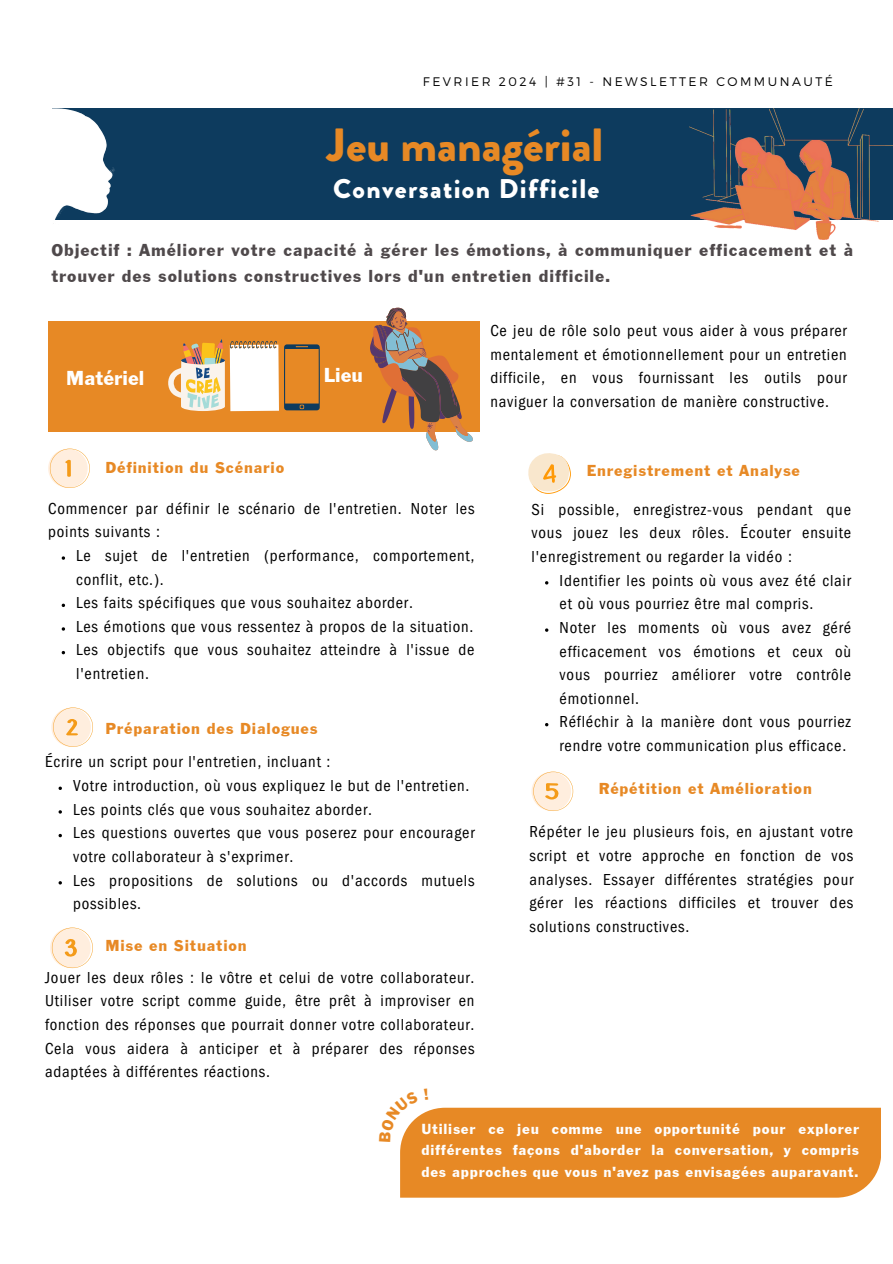
<style>
.page{position:relative;width:893px;height:1264px;background:#fff}
.page>*{position:absolute;margin:0;border:0;box-sizing:border-box;transform-origin:0 0}
.t1{font:900 46.5px "Brandon Grotesque";color:#e78925}
.t2{font:900 27px "Brandon Grotesque";letter-spacing:.05em;color:#fff}
.t3{font:21px "Franklin Gothic";color:#fff}
.t4{font:18px/25.8px "Franklin Gothic";letter-spacing:.05em;color:#4f494b}
.t5{font:condensed 16.5px/23.7px "ITC Franklin Gothic Std";letter-spacing:.05em;color:#000}
.t6{font:16.5px "Franklin Gothic";letter-spacing:.05em;color:#e78925}
.t7{font:15.15px/21.8px "Franklin Gothic";letter-spacing:.05em;color:#fefefe;text-align:justify}
.t8{font:300 12.3px "Montserrat";letter-spacing:.2em;color:#000}
</style>
<div class="page">
<div style="left:51px;top:108px;width:841px;height:112px;background:#0d3b5e"></div>
<img style="left:52px;top:108px;width:63px;height:112px">
<img style="left:689px;top:109px;width:203px;height:130px">
<div style="left:48px;top:321px;width:432px;height:111px;background:#e78925"></div>
<svg style="left:370px;top:308px;width:103px;height:142px"></svg>
<svg style="left:51px;top:707px;width:42px;height:40px"></svg>
<svg style="left:48px;top:448px;width:42px;height:40px"></svg>
<svg style="left:50px;top:927px;width:43px;height:41px"></svg>
<svg style="left:531px;top:771px;width:42px;height:40px"></svg>
<svg style="left:168px;top:339px;width:152px;height:73px"></svg>
<svg style="left:528px;top:453px;width:43px;height:41px"></svg>
<svg style="left:62px;top:603px;width:3px;height:4px"></svg>
<svg style="left:545px;top:628px;width:3px;height:4px"></svg>
<div style="left:400px;top:1107px;width:480px;height:90px;background:#e78925"></div>
<p class="t8" style="left:423px;top:73px;width:411px">FEVRIER 2024 | #31 - NEWSLETTER COMMUNAUTÉ</p>
<p class="t1" style="left:326px;top:113px;width:278px">Jeu managérial</p>
<h2 class="t2" style="left:333px;top:169px;width:268px">Conversation Difficile</h2>
<h1 class="t4" style="left:51px;top:238px;width:803px">Objectif : Améliorer votre capacité à gérer les émotions, à communiquer efficacement et à trouver des solutions constructives lors d'un entretien difficile.</h1>
<p class="t3" style="left:66px;top:370px;width:79px">Matériel</p>
<h5 class="t3" style="left:324px;top:368px;width:41px">Lieu</h5>
<p class="t5" style="left:490px;top:321px;width:358px;text-align:justify">Ce jeu de rôle solo peut vous aider à vous préparer mentalement et émotionnellement pour un entretien difficile, en vous fournissant les outils pour naviguer la conversation de manière constructive.</p>
<h3 class="t6" style="left:105px;top:462px;width:180px">Définition du Scénario</h3>
<p class="t5" style="left:48px;top:498px;width:428px">Commencer par définir le scénario de l'entretien. Noter les points suivants :</p>
<p class="t5" style="left:76px;top:546px;width:400px">Le sujet de l'entretien (performance, comportement, conflit, etc.).</p>
<p class="t5" style="left:76px;top:593px;width:338px">Les faits spécifiques que vous souhaitez aborder.</p>
<h3 class="t5" style="left:76px;top:617px;width:399px">Les émotions que vous ressentez à propos de la situation.</h3>
<h5 class="t5" style="left:76px;top:640px;width:400px">Les objectifs que vous souhaitez atteindre à l'issue de l'entretien.</h5>
<p class="t6" style="left:105px;top:722px;width:214px">Préparation des Dialogues</p>
<p class="t5" style="left:45px;top:752px;width:287px">Écrire un script pour l'entretien, incluant :</p>
<p class="t5" style="left:73px;top:776px;width:398px">Votre introduction, où vous expliquez le but de l'entretien.</p>
<h5 class="t5" style="left:73px;top:799px;width:300px">Les points clés que vous souhaitez aborder.</h5>
<h5 class="t5" style="left:73px;top:823px;width:403px">Les questions ouvertes que vous poserez pour encourager votre collaborateur à s'exprimer.</h5>
<h5 class="t5" style="left:73px;top:870px;width:403px">Les propositions de solutions ou d'accords mutuels possibles.</h5>
<p class="t6" style="left:105px;top:939px;width:143px">Mise en Situation</p>
<p class="t5" style="left:45px;top:967px;width:431px;text-align:justify">Jouer les deux rôles : le vôtre et celui de votre collaborateur.<br>Utiliser votre script comme guide, être prêt à improviser en fonction des réponses que pourrait donner votre collaborateur.<br>Cela vous aidera à anticiper et à préparer des réponses adaptées à différentes réactions.</p>
<p class="t6" style="left:586px;top:464px;width:215px">Enregistrement et Analyse</p>
<p class="t5" style="left:531px;top:500px;width:321px;text-align:justify">Si possible, enregistrez-vous pendant que vous jouez les deux rôles. Écouter ensuite l'enregistrement ou regarder la vidéo :</p>
<h5 class="t5" style="left:559px;top:570px;width:293px">Identifier les points où vous avez été clair et où vous pourriez être mal compris.</h5>
<p class="t5" style="left:559px;top:618px;width:293px;text-align:justify">Noter les moments où vous avez géré efficacement vos émotions et ceux où vous pourriez améliorer votre contrôle émotionnel.</p>
<p class="t5" style="left:559px;top:712px;width:293px">Réfléchir à la manière dont vous pourriez rendre votre communication plus efficace.</p>
<h5 class="t6" style="left:598px;top:783px;width:215px">Répétition et Amélioration</h5>
<p class="t5" style="left:529px;top:822px;width:325px;text-align:justify">Répéter le jeu plusieurs fois, en ajustant votre script et votre approche en fonction de vos analyses. Essayer différentes stratégies pour gérer les réactions difficiles et trouver des solutions constructives.</p>
<h5 class="t7" style="left:421px;top:1118px;width:439px">Utiliser ce jeu comme une opportunité pour explorer différentes façons d'aborder la conversation, y compris des approches que vous n'avez pas envisagées auparavant.</h5>
</div>
